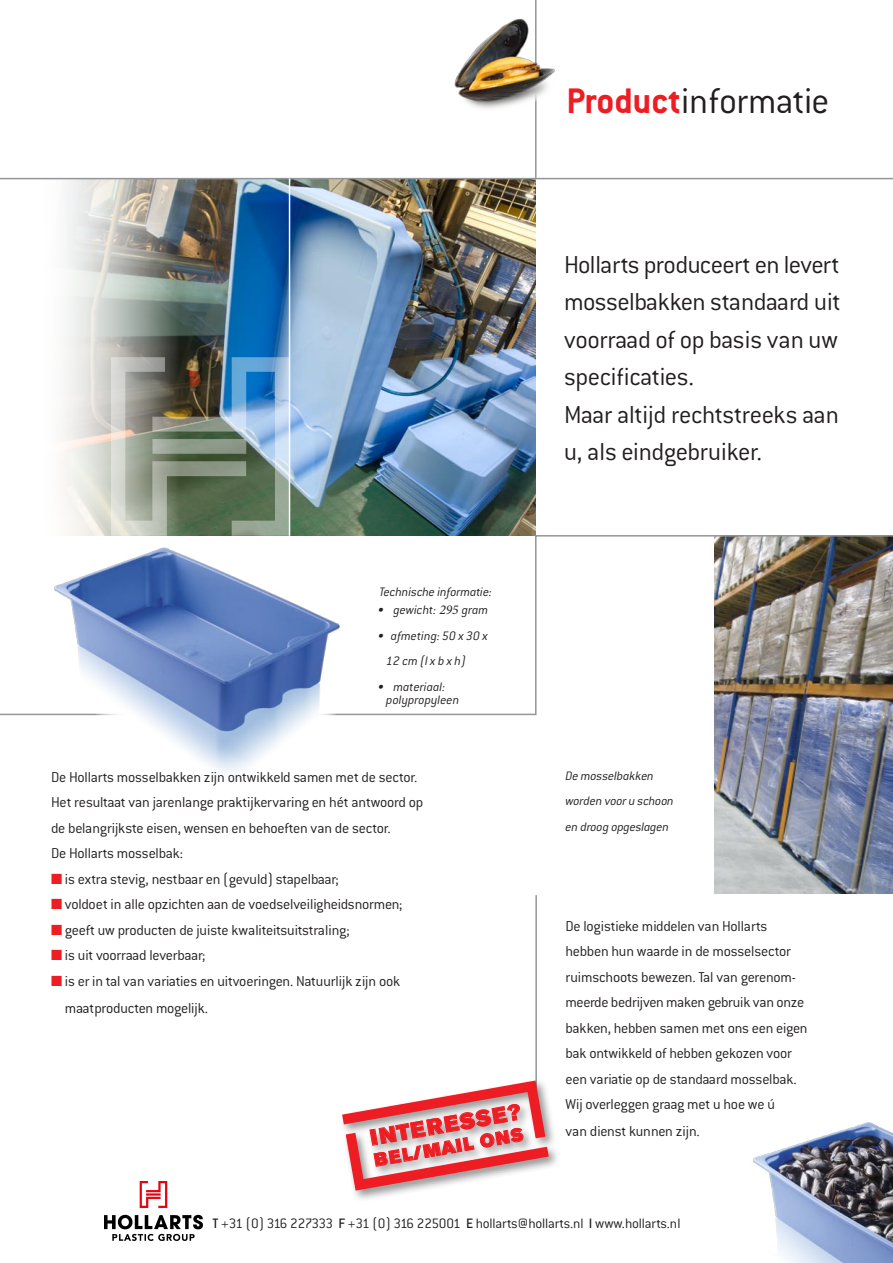
<style>
.page{position:relative;width:893px;height:1263px;background:#fff}
.page>*{position:absolute;margin:0;border:0;box-sizing:border-box;transform-origin:0 0}
.t1{font:300 39px "Conduit ITC";letter-spacing:-.015em;color:#231f20}
.t2{font:300 27px/37.5px "Conduit ITC";letter-spacing:-.015em;color:#231f20}
.t3{font:21.75px "Volvo Sans Super";color:#ee1d23}
.t4{font:17.85px "Volvo Sans Super";color:#ee1d23}
.t5{font:300 15.75px/25.5px "Conduit ITC";letter-spacing:-.015em;color:#231f20}
.t6{font:300 15px "Conduit ITC";letter-spacing:-.015em;color:#231f20}
.t7{font:italic 300 13.5px/25.5px "Conduit ITC";color:#231f20}
.s1{font-weight:700;color:#ee1d23}
.s2{font-family:"Minion Pro";font-weight:400}
.s3{color:#ee1d23}
.s4{font-weight:500}
</style>
<div class="page">
<img style="left:714px;top:716px;width:179px;height:177px">
<img style="left:179px;top:179px;width:357px;height:355px">
<svg style="left:37px;top:179px;width:142px;height:354px"></svg>
<img style="left:753px;top:1122px;width:140px;height:141px">
<img style="left:111px;top:357px;width:178px;height:176px">
<svg style="left:152px;top:439px;width:94px;height:15px"></svg>
<hr style="left:535px;top:895px;width:2px;height:242px;background:#939598">
<img style="left:0;top:534px;width:893px;height:182px">
<hr style="left:0;top:178px;width:893px;height:1px;background:#939598">
<hr style="left:289px;top:179px;width:1px;height:357px;background:#fff">
<svg style="left:453px;top:0;width:262px;height:178px"></svg>
<div style="left:338px;top:1077px;width:221px;height:125px;background:#231f20;opacity:.5"></div>
<svg style="left:342px;top:1080px;width:207px;height:110px"></svg>
<img style="left:453px;top:17px;width:116px;height:98px">
<img style="left:26px;top:533px;width:349px;height:239px">
<img style="left:104px;top:1181px;width:99px;height:60px">
<h1 class="t1" style="left:566px;top:79px;width:264px"><span class="s1">Product</span>informatie</h1>
<h2 class="t2" style="left:564px;top:246px;width:278px">Hollarts produceert en levert mosselbakken standaard uit voorraad of op basis van uw specificaties.<br>Maar altijd rechtstreeks aan u, als eindgebruiker.</h2>
<p class="t7" style="left:379px;top:579px;width:114px">Technische informatie:</p>
<p class="t7" style="left:378px;top:598px;width:112px">• gewicht: <span class="s2">295</span> gram</p>
<p class="t7" style="left:386px;top:623px;width:103px;text-indent:-8px">• afmeting: 50 x 30 x<br>12 cm (l x b x h)</p>
<p class="t7" style="left:386px;top:680px;width:75px;line-height:13.5px;text-indent:-8px">• materiaal: polypropyleen</p>
<p class="t5" style="left:51px;top:764px;width:374px">De Hollarts mosselbakken zijn ontwikkeld samen met de sector.<br>Het resultaat van jarenlange praktijkervaring en hét antwoord op de belangrijkste eisen, wensen en behoeften van de sector.<br>De Hollarts mosselbak:</p>
<p class="t5" style="left:51px;top:866px;width:289px"><span class="s3">■</span> is extra stevig, nestbaar en (gevuld) stapelbaar;</p>
<p class="t5" style="left:51px;top:891px;width:353px"><span class="s3">■</span> voldoet in alle opzichten aan de voedselveiligheidsnormen;</p>
<p class="t5" style="left:51px;top:917px;width:300px"><span class="s3">■</span> geeft uw producten de juiste kwaliteitsuitstraling;</p>
<p class="t5" style="left:51px;top:942px;width:156px"><span class="s3">■</span> is uit voorraad leverbaar;</p>
<p class="t5" style="left:65px;top:967px;width:337px;line-height:27px;text-indent:-14px"><span class="s3">■</span> is er in tal van variaties en uitvoeringen. Natuurlijk zijn ook maatproducten mogelijk.</p>
<h3 class="t3" style="left:368px;top:1125px;width:154px;rotate:-10deg">INTERESSE?</h3>
<p class="t4" style="left:373px;top:1150px;width:152px;rotate:-10deg">BEL/MAIL ONS</p>
<p class="t7" style="left:566px;top:763px;width:110px">De mosselbakken worden voor u schoon en droog opgeslagen</p>
<p class="t5" style="left:566px;top:913px;width:244px">De logistieke middelen van Hollarts hebben hun waarde in de mosselsector ruimschoots bewezen. Tal van gerenom&shy;meerde bedrijven maken gebruik van onze bakken, hebben samen met ons een eigen bak ontwikkeld of hebben gekozen voor een variatie op de standaard mosselbak.<br>Wij overleggen graag met u hoe we ú</p>
<p class="t5" style="left:566px;top:1118px;width:136px">van dienst kunnen zijn.</p>
<p class="t6" style="left:213px;top:1215px;width:469px"><span class="s4">T</span> +31 (0) 316 227333 <span class="s4">F</span> +31 (0) 316 225001 <span class="s4">E</span> hollarts@hollarts.nl <span class="s4">I</span> www.hollarts.nl</p>
</div>
